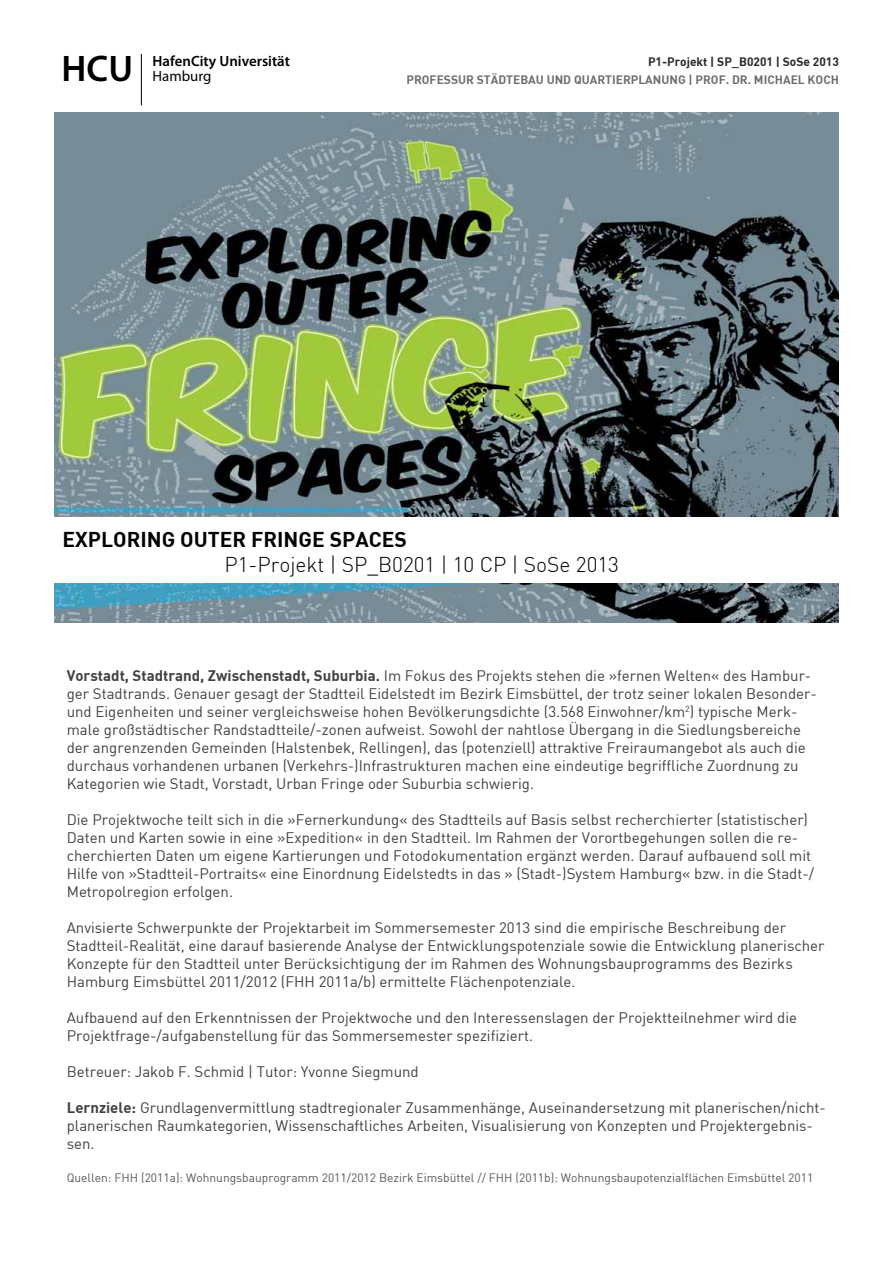
<style>
.page{position:relative;width:893px;height:1263px;background:#fff}
.page>*{position:absolute;margin:0;border:0;box-sizing:border-box;transform-origin:0 0}
.t1{font:600 37.2px "Myriad Pro";color:#000}
.t2{font:300 21px "DIN";color:#000}
.t3{font:21px "DIN Bold";color:#000}
.t4{font:15px/18px "DIN";color:#414042}
.t5{font:600 14.85px "Myriad Pro";color:#000}
.t6{font:14.85px "Myriad Pro";color:#000}
.t7{font:12px "DIN";color:#58595b}
.t8{font:12px "DIN Bold";color:#6d6e71}
.t9{font:12px "DIN Bold";color:#292829}
.s1{font-family:"DIN Bold"}
</style>
<div class="page">
<hr style="left:141px;top:54px;width:1px;height:51px;background:#000">
<img style="left:54px;top:113px;width:785px;height:510px">
<div style="left:54px;top:517px;width:790px;height:66px;background:#fff"></div>
<h1 class="t1" style="left:62px;top:45px;width:73px">HCU</h1>
<p class="t5" style="left:153px;top:52px;width:139px">HafenCity Universität</p>
<p class="t6" style="left:153px;top:67px;width:60px">Hamburg</p>
<p class="t9" style="left:648px;top:54px;width:192px">P1-Projekt | SP_B0201 | SoSe 2013</p>
<p class="t8" style="left:406px;top:72px;width:305px">PROFESSUR STÄDTEBAU UND QUARTIERPLANUNG | Prof</p>
<p class="t8" style="left:726px;top:72px;width:66px">. Dr. Michael</p>
<p class="t8" style="left:808px;top:72px;width:33px">Koch</p>
<h2 class="t3" style="left:63px;top:526px;width:346px">EXPLORING OUTER FRINGE SPACES</h2>
<h2 class="t2" style="left:224px;top:552px;width:396px">P1-Projekt | SP_B0201 | 10 CP | SoSe 2013</h2>
<p class="t4" style="left:67px;top:666px;width:752px"><span class="s1">Vorstadt, Stadtrand, Zwischenstadt, Suburbia.</span> Im Fokus des Projekts stehen die »fernen Welten« des Hambur&shy;ger Stadtrands. Genauer gesagt der Stadtteil Eidelstedt im Bezirk Eimsbüttel, der trotz seiner lokalen Besonder&shy;und Eigenheiten und seiner vergleichsweise hohen Bevölkerungsdichte (3.568 Einwohner/km<sup>2</sup>) typische Merk&shy;male großstädtischer Randstadtteile/-zonen aufweist. Sowohl der nahtlose Übergang in die Siedlungsbereiche der angrenzenden Gemeinden (Halstenbek, Rellingen), das (potenziell) attraktive Freiraumangebot als auch die durchaus vorhandenen urbanen (Verkehrs-)Infrastrukturen machen eine eindeutige begriffliche Zuordnung zu Kategorien wie Stadt, Vorstadt, Urban Fringe oder Suburbia schwierig.</p>
<p class="t4" style="left:67px;top:810px;width:749px">Die Projektwoche teilt sich in die »Fernerkundung« des Stadtteils auf Basis selbst recherchierter (statistischer)<br>Daten und Karten sowie in eine »Expedition« in den Stadtteil. Im Rahmen der Vorortbegehungen sollen die re&shy;cherchierten Daten um eigene Kartierungen und Fotodokumentation ergänzt werden. Darauf aufbauend soll mit Hilfe von »Stadtteil-Portraits« eine Einordnung Eidelstedts in das » (Stadt-)System Hamburg« bzw. in die Stadt-/ Metropolregion erfolgen.</p>
<p class="t4" style="left:67px;top:918px;width:759px">Anvisierte Schwerpunkte der Projektarbeit im Sommersemester 2013 sind die empirische Beschreibung der Stadtteil-Realität, eine darauf basierende Analyse der Entwicklungspotenziale sowie die Entwicklung planerischer Konzepte für den Stadtteil unter Berücksichtigung der im Rahmen des Wohnungsbauprogramms des Bezirks Hamburg Eimsbüttel 2011/2012 (FHH 2011a/b) ermittelte Flächenpotenziale.</p>
<p class="t4" style="left:67px;top:1008px;width:732px">Aufbauend auf den Erkenntnissen der Projektwoche und den Interessenslagen der Projektteilnehmer wird die<br>Projektfrage-/aufgabenstellung für das Sommersemester spezifiziert.</p>
<p class="t4" style="left:67px;top:1062px;width:353px">Betreuer: Jakob F. Schmid | Tutor: Yvonne Siegmund</p>
<p class="t4" style="left:67px;top:1098px;width:761px"><span class="s1">Lernziele:</span> Grundlagenvermittlung stadtregionaler Zusammenhänge, Auseinandersetzung mit planerischen/nicht&shy;planerischen Raumkategorien, Wissenschaftliches Arbeiten, Visualisierung von Konzepten und Projektergebnis&shy;sen.</p>
<p class="t7" style="left:67px;top:1170px;width:748px">Quellen: FHH (2011a): Wohnungsbauprogramm 2011/2012 Bezirk Eimsbüttel // FHH (2011b): Wohnungsbaupotenzialflächen Eimsbüttel 2011</p>
</div>
